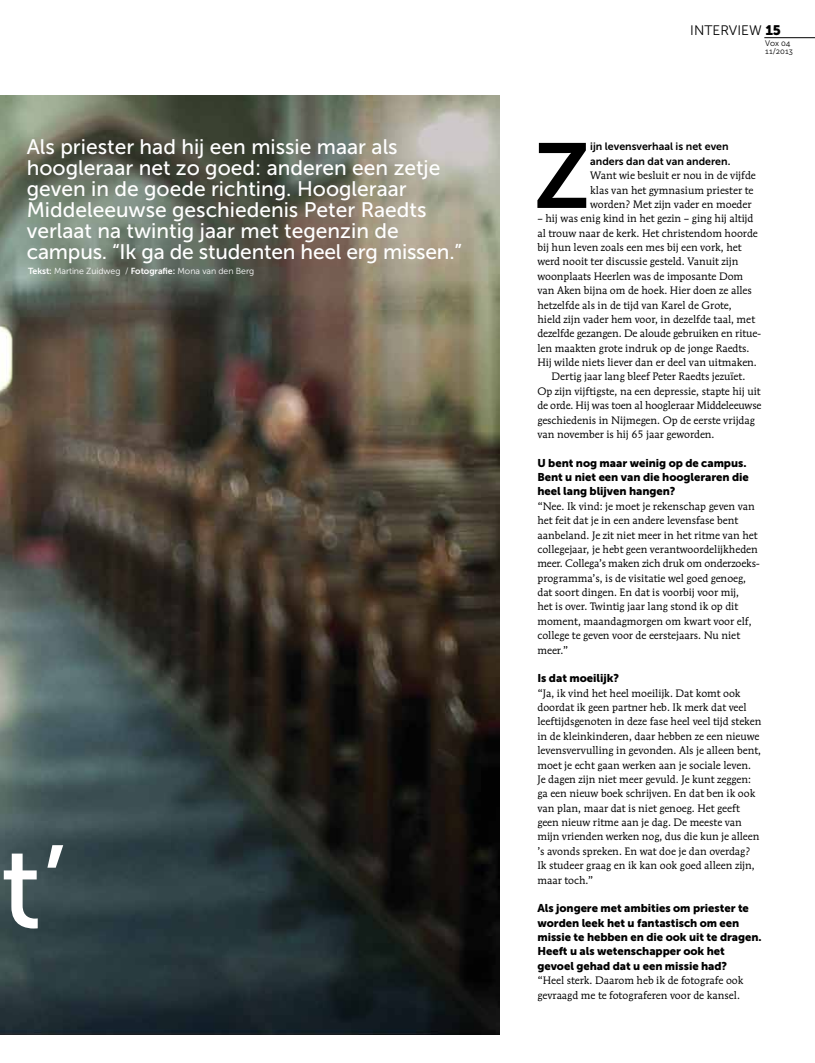
<style>
.page{position:relative;width:815px;height:1063px;background:#fff}
.page>*{position:absolute;margin:0;border:0;box-sizing:border-box;transform-origin:0 0}
.t1{font:115.5px "Museo Sans 500";color:#fff}
.t2{font:91.62px "Museo Sans 700";color:#000}
.t3{font:21px/21px "Museo Sans 500";color:#fff}
.t4{font:13.75px "Museo Sans 300";color:#000}
.t5{font:11.25px/14.4px "Museo Sans 900";letter-spacing:-.005em;color:#000}
.t6{font:10.62px/14.4px "Mendoza Rom ITC";color:#000}
.t7{font:8.75px "Museo Sans 300";letter-spacing:-.005em;color:#fff}
.t8{font:8.12px/8.1px "Museo Sans 300";color:#000}
.s1{font-family:"Museo Sans 700"}
.s2{font-family:"Museo Sans 900"}
</style>
<div class="page">
<img style="left:0;top:96px;width:499px;height:939px">
<hr style="left:764px;top:37px;width:51px;height:1px;background:#000">
<p class="t3" style="left:27px;top:136px;width:437px">Als priester had hij een missie maar als hoogleraar net zo goed: anderen een zetje geven in de goede richting. Hoogleraar Middeleeuwse geschiedenis Peter Raedts verlaat na twintig jaar met tegenzin de campus. “Ik ga de studenten heel erg missen.”</p>
<p class="t7" style="left:28px;top:267px;width:228px"><span class="s1">Tekst:</span> Martine Zuidweg / <span class="s1">Fotografie:</span> Mona van den Berg</p>
<p class="t1" style="left:0;top:825px;width:68px">t’</p>
<p class="t4" style="left:690px;top:23px;width:92px">INTERVIEW <span class="s2">15</span></p>
<p class="t8" style="left:765px;top:39px;width:29px">Vox 04<br>11/2013</p>
<p class="t2" style="left:534px;top:125px;width:58px">Z</p>
<p class="t6" style="left:590px;top:139px;width:167px"><span class="s1">ijn levensverhaal is net even anders dan dat van anderen.<br></span>Want wie besluit er nou in de vijfde klas van het gymnasium priester te worden? Met zijn vader en moeder</p>
<p class="t6" style="left:537px;top:211px;width:218px">– hij was enig kind in het gezin – ging hij altijd</p>
<p class="t6" style="left:537px;top:226px;width:222px">al trouw naar de kerk. Het christendom hoorde</p>
<p class="t6" style="left:537px;top:240px;width:206px">bij hun leven zoals een mes bij een vork, het</p>
<p class="t6" style="left:537px;top:254px;width:202px">werd nooit ter discussie gesteld. Vanuit zijn</p>
<p class="t6" style="left:537px;top:269px;width:207px">woonplaats Heerlen was de imposante Dom</p>
<p class="t6" style="left:537px;top:283px;width:216px">van Aken bijna om de hoek. Hier doen ze alles</p>
<p class="t6" style="left:537px;top:297px;width:196px">hetzelfde als in de tijd van Karel de Grote,</p>
<p class="t6" style="left:537px;top:312px;width:219px">hield zijn vader hem voor, in dezelfde taal, met</p>
<p class="t6" style="left:537px;top:326px;width:225px">dezelfde gezangen. De aloude gebruiken en ritue-</p>
<p class="t6" style="left:537px;top:341px;width:214px">len maakten grote indruk op de jonge Raedts.</p>
<p class="t6" style="left:537px;top:355px;width:221px">Hij wilde niets liever dan er deel van uitmaken.</p>
<p class="t6" style="left:552px;top:369px;width:195px">Dertig jaar lang bleef Peter Raedts jezuïet.</p>
<p class="t6" style="left:537px;top:384px;width:225px">Op zijn vijftigste, na een depressie, stapte hij uit</p>
<p class="t6" style="left:537px;top:398px;width:226px">de orde. Hij was toen al hoogleraar Middeleeuwse</p>
<p class="t6" style="left:537px;top:412px;width:219px">geschiedenis in Nijmegen. Op de eerste vrijdag</p>
<p class="t6" style="left:537px;top:427px;width:179px">van november is hij 65 jaar geworden.</p>
<p class="t5" style="left:537px;top:456px;width:213px">U bent nog maar weinig op de campus.<br>Bent u niet een van die hoogleraren die heel lang blijven hangen?</p>
<p class="t6" style="left:537px;top:499px;width:224px">“Nee. Ik vind: je moet je rekenschap geven van het feit dat je in een andere levensfase bent aanbeland. Je zit niet meer in het ritme van het collegejaar, je hebt geen verantwoordelijkheden meer. Collega’s maken zich druk om onderzoeks&shy;programma’s, is de visitatie wel goed genoeg, dat soort dingen. En dat is voorbij voor mij,<br>het is over. Twintig jaar lang stond ik op dit moment, maandagmorgen om kwart voor elf, college te geven voor de eerstejaars. Nu niet meer.”</p>
<p class="t5" style="left:537px;top:671px;width:83px">Is dat moeilijk?</p>
<p class="t6" style="left:537px;top:686px;width:226px">“Ja, ik vind het heel moeilijk. Dat komt ook doordat ik geen partner heb. Ik merk dat veel leeftijdsgenoten in deze fase heel veel tijd steken in de kleinkinderen, daar hebben ze een nieuwe levensvervulling in gevonden. Als je alleen bent, moet je echt gaan werken aan je sociale leven.<br>Je dagen zijn niet meer gevuld. Je kunt zeggen: ga een nieuw boek schrijven. En dat ben ik ook van plan, maar dat is niet genoeg. Het geeft geen nieuw ritme aan je dag. De meeste van mijn vrienden werken nog, dus die kun je alleen ’s avonds spreken. En wat doe je dan overdag?<br>Ik studeer graag en ik kan ook goed alleen zijn, maar toch.”</p>
<p class="t5" style="left:537px;top:901px;width:226px">Als jongere met ambities om priester te worden leek het u fantastisch om een missie te hebben en die ook uit te dragen.<br>Heeft u als wetenschapper ook het gevoel gehad dat u een missie had?</p>
<p class="t6" style="left:537px;top:973px;width:208px">“Heel sterk. Daarom heb ik de fotografe ook gevraagd me te fotograferen voor de kansel.</p>
</div>
